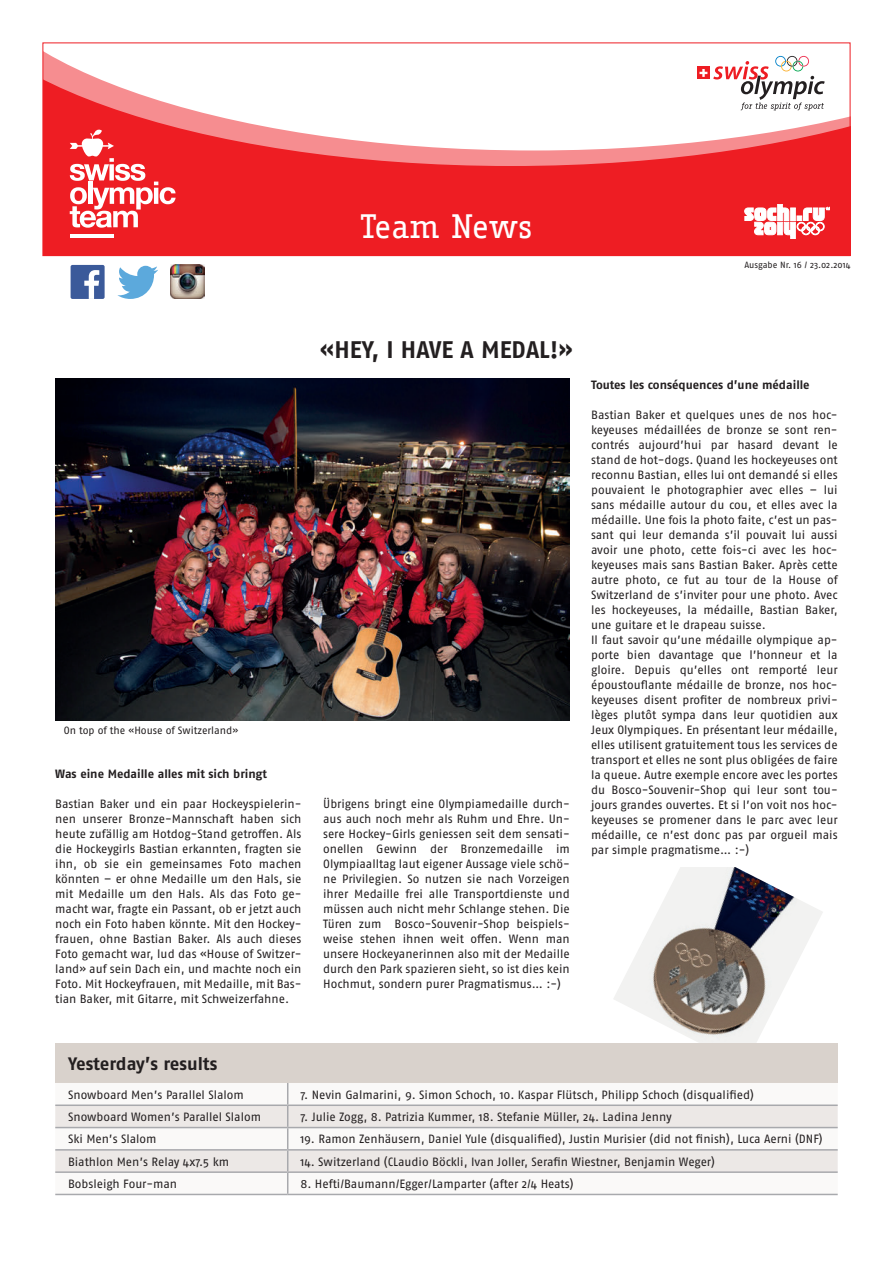
<style>
.page{position:relative;width:893px;height:1263px;background:#fff}
.page>*{position:absolute;margin:0;border:0;box-sizing:border-box;transform-origin:0 0}
.t1{font:33px "Fago Office Serif";letter-spacing:-.02em;color:#fff}
.t2{font:700 24px "Fago Pro";color:#231f20}
.t3{font:700 18px "Fago Pro";letter-spacing:-.005em;color:#231f20}
.t4{font:12px/15px "Fago Pro";color:#231f20;text-align:justify}
.t5{font:700 12px "Fago Pro";color:#231f20}
.t6{font:10.5px "Fago Pro";color:#231f20}
.t7{font:9px "Fago Pro";letter-spacing:-.005em;color:#231f20}
</style>
<div class="page">
<div style="left:43px;top:43px;width:807px;height:212px;background:#ee1d23"></div>
<svg style="left:289px;top:150px;width:443px;height:16px;fill:#f68d90"></svg>
<svg style="left:45px;top:45px;width:803px;height:105px;background:#fcdfe0"></svg>
<hr style="left:71px;top:234px;width:43px;height:4px;background:#fff">
<svg style="left:70px;top:130px;width:106px;height:98px"></svg>
<svg style="left:745px;top:204px;width:85px;height:35px"></svg>
<div style="left:43px;top:43px;width:807px;height:213px;border:1px solid #ee1d23"></div>
<div style="left:697px;top:67px;width:13px;height:12px;background:#ee1d23"></div>
<svg style="left:699px;top:69px;width:8px;height:8px"></svg>
<svg style="left:713px;top:56px;width:112px;height:54px;background:#e0d4d4"></svg>
<img style="left:614px;top:867px;width:209px;height:176px">
<div style="left:55px;top:1043px;width:783px;height:40px;background:#d9d2cc"></div>
<svg style="left:55px;top:1083px;width:783px;height:111px"></svg>
<svg style="left:55px;top:1106px;width:783px;height:65px;fill:#ece8e6"></svg>
<hr style="left:55px;top:1104px;width:233px;height:2px;background:#a8a9ad">
<hr style="left:288px;top:1104px;width:550px;height:2px;background:#a8a9ad">
<hr style="left:55px;top:1127px;width:233px;height:1px;background:#a8a9ad">
<hr style="left:288px;top:1127px;width:550px;height:1px;background:#a8a9ad">
<hr style="left:55px;top:1149px;width:233px;height:1px;background:#a8a9ad">
<hr style="left:288px;top:1149px;width:550px;height:1px;background:#a8a9ad">
<hr style="left:55px;top:1171px;width:233px;height:2px;background:#a8a9ad">
<hr style="left:288px;top:1171px;width:550px;height:2px;background:#a8a9ad">
<svg style="left:287px;top:1083px;width:1px;height:111px"></svg>
<hr style="left:55px;top:1194px;width:233px;height:1px;background:#a8a9ad">
<hr style="left:288px;top:1194px;width:550px;height:1px;background:#a8a9ad">
<div style="left:71px;top:265px;width:34px;height:34px;background:#3b5a9a;border-radius:2px"></div>
<svg style="left:84px;top:270px;width:15px;height:29px"></svg>
<svg style="left:117px;top:266px;width:41px;height:33px"></svg>
<img style="left:170px;top:265px;width:34px;height:34px">
<img style="left:56px;top:378px;width:514px;height:343px">
<h1 class="t1" style="left:360px;top:207px;width:174px">Team News</h1>
<p class="t7" style="left:768px;top:259px;width:83px">Ausgabe Nr. / Datum</p>
<p class="t7" style="left:744px;top:259px;width:108px">Ausgabe Nr. 16 / 23.02.2014</p>
<h2 class="t2" style="left:320px;top:335px;width:254px">«HEY, I HAVE A MEDAL!»</h2>
<p class="t6" style="left:64px;top:724px;width:176px">On top of the «House of Switzerland»</p>
<p class="t5" style="left:55px;top:766px;width:213px">Was eine Medaille alles mit sich bringt</p>
<p class="t4" style="left:55px;top:796px;width:248px">Bastian Baker und ein paar Hockeyspielerin&shy;nen unserer Bronze-Mannschaft haben sich heute zufällig am Hotdog-Stand getroffen. Als die Hockeygirls Bastian erkannten, fragten sie ihn, ob sie ein gemeinsames Foto machen könnten – er ohne Medaille um den Hals, sie mit Medaille um den Hals. Als das Foto ge&shy;macht war, fragte ein Passant, ob er jetzt auch noch ein Foto haben könnte. Mit den Hockey&shy;frauen, ohne Bastian Baker. Als auch dieses Foto gemacht war, lud das «House of Switzer&shy;land» auf sein Dach ein, und machte noch ein Foto. Mit Hockeyfrauen, mit Medaille, mit Bas&shy;tian Baker, mit Gitarre, mit Schweizerfahne.</p>
<p class="t4" style="left:323px;top:796px;width:248px">Übrigens bringt eine Olympiamedaille durch&shy;aus auch noch mehr als Ruhm und Ehre. Un&shy;sere Hockey-Girls geniessen seit dem sensati&shy;onellen Gewinn der Bronzemedaille im Olympiaalltag laut eigener Aussage viele schö&shy;ne Privilegien. So nutzen sie nach Vorzeigen ihrer Medaille frei alle Transportdienste und müssen auch nicht mehr Schlange stehen. Die Türen zum Bosco-Souvenir-Shop beispiels&shy;weise stehen ihnen weit offen. Wenn man unsere Hockeyanerinnen also mit der Medaille durch den Park spazieren sieht, so ist dies kein Hochmut, sondern purer Pragmatismus… :-)</p>
<p class="t5" style="left:591px;top:377px;width:220px">Toutes les conséquences d’une médaille</p>
<p class="t4" style="left:591px;top:407px;width:248px;text-align:left">Bastian Baker et quelques unes de nos hoc&shy;keyeuses médaillées de bronze se sont ren&shy;contrés aujourd’hui par hasard devant le stand de hot-dogs. Quand les hockeyeuses ont reconnu Bastian, elles lui ont demandé si elles pouvaient le photographier avec elles – lui sans médaille autour du cou, et elles avec la médaille. Une fois la photo faite, c’est un pas&shy;sant qui leur demanda s’il pouvait lui aussi avoir une photo, cette fois-ci avec les hoc&shy;keyeuses mais sans Bastian Baker. Après cette autre photo, ce fut au tour de la House of Switzerland de s’inviter pour une photo. Avec les hockeyeuses, la médaille, Bastian Baker, une guitare et le drapeau suisse.<br>Il faut savoir qu’une médaille olympique ap&shy;porte bien davantage que l’honneur et la gloire. Depuis qu’elles ont remporté leur époustouflante médaille de bronze, nos hoc&shy;keyeuses disent profiter de nombreux privi&shy;lèges plutôt sympa dans leur quotidien aux Jeux Olympiques. En présentant leur médaille, elles utilisent gratuitement tous les services de transport et elles ne sont plus obligées de faire la queue. Autre exemple encore avec les portes du Bosco-Souvenir-Shop qui leur sont tou&shy;jours grandes ouvertes. Et si l’on voit nos hoc&shy;keyeuses se promener dans le parc avec leur médaille, ce n’est donc pas par orgueil mais par simple pragmatisme… :-)</p>
<h3 class="t3" style="left:68px;top:1053px;width:151px">Yesterday’s results</h3>
<p class="t4" style="left:68px;top:1087px;width:177px">Snowboard Men’s Parallel Slalom</p>
<p class="t4" style="left:300px;top:1087px;width:455px">7. Nevin Galmarini, 9. Simon Schoch, 10. Kaspar Flütsch, Philipp Schoch (disqualified)</p>
<p class="t4" style="left:68px;top:1109px;width:195px">Snowboard Women’s Parallel Slalom</p>
<p class="t4" style="left:300px;top:1109px;width:373px">7. Julie Zogg, 8. Patrizia Kummer, 18. Stefanie Müller, 24. Ladina Jenny</p>
<p class="t4" style="left:68px;top:1132px;width:90px">Ski Men’s Slalom</p>
<p class="t4" style="left:300px;top:1132px;width:524px">19. Ramon Zenhäusern, Daniel Yule (disqualified), Justin Murisier (did not finish), Luca Aerni (DNF)</p>
<p class="t4" style="left:68px;top:1154px;width:163px">Biathlon Men’s Relay 4x7.5 km</p>
<p class="t4" style="left:300px;top:1154px;width:416px">14. Switzerland (CLaudio Böckli, Ivan Joller, Serafin Wiestner, Benjamin Weger)</p>
<p class="t4" style="left:68px;top:1176px;width:111px">Bobsleigh Four-man</p>
<p class="t4" style="left:300px;top:1176px;width:274px">8. Hefti/Baumann/Egger/Lamparter (after 2/4 Heats)</p>
</div>
